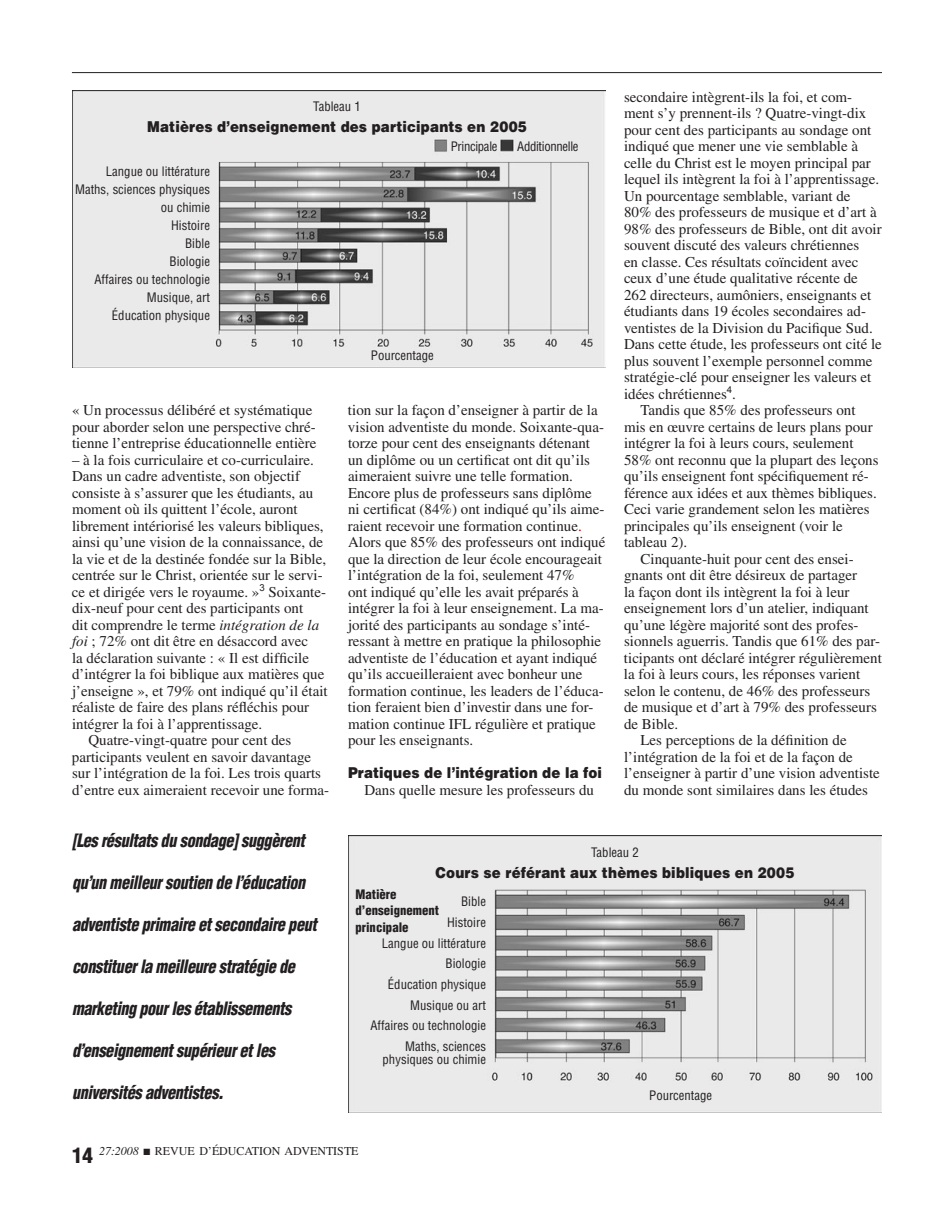
<style>
.page{position:relative;width:936px;height:1224px;background:#fff}
.page>*{position:absolute;margin:0;border:0;box-sizing:border-box;transform-origin:0 0}
.t1{font:italic 900 condensed 18px "Helvetica";letter-spacing:-.02em;color:#231f20;scale:.9 1}
.t2{font:15px/16.5px "Times";color:#231f20}
.t3{font:900 15px "Helvetica";letter-spacing:.015em;color:#231f20;scale:.9 1}
.t4{font:condensed 12.75px/18px "Helvetica";color:#231f20;text-align:right}
.t5{font:900 condensed 12.75px/16.5px "Helvetica";color:#231f20}
.t6{font:condensed 12.75px "Helvetica";letter-spacing:-.025em;color:#231f20}
.t7{font:12px "Times";color:#231f20}
.s1{font-style:italic}
.s2{color:#c00000}
.s3{font-family:"Helvetica";font-weight:900;font-stretch:condensed;font-size:21px}
</style>
<div class="page">
<hr style="left:72px;top:72px;width:810px;height:1px;background:#231f20">
<img style="left:72px;top:90px;width:534px;height:278px">
<img style="left:348px;top:835px;width:534px;height:278px">
<p class="t4" style="left:313px;top:98px;width:49px">Tableau 1</p>
<p class="t3" style="left:147px;top:117px;width:423px">Matières d’enseignement des participants en 2005</p>
<p class="t6" style="left:451px;top:138px;width:48px">Principale</p>
<p class="t6" style="left:517px;top:138px;width:63px">Additionnelle</p>
<p class="t4" style="left:75px;top:162px;width:136px">Langue ou littérature<br>Maths, sciences physiques ou chimie<br>Histoire<br>Bible<br>Biologie<br>Affaires ou technologie<br>Musique, art<br>Éducation physique</p>
<p class="t2" style="left:72px;top:402px;width:246px">« Un processus délibéré et systématique pour aborder selon une perspective chré&shy;tienne l’entreprise éducationnelle entière</p>
<p class="t2" style="left:72px;top:451px;width:243px">– à la fois curriculaire et co-curriculaire.</p>
<p class="t2" style="left:72px;top:468px;width:230px">Dans un cadre adventiste, son objectif</p>
<p class="t2" style="left:72px;top:484px;width:243px">consiste à s’assurer que les étudiants, au</p>
<p class="t2" style="left:72px;top:501px;width:227px">moment où ils quittent l’école, auront</p>
<p class="t2" style="left:72px;top:517px;width:253px">librement intériorisé les valeurs bibliques,</p>
<p class="t2" style="left:72px;top:534px;width:253px">ainsi qu’une vision de la connaissance, de</p>
<p class="t2" style="left:72px;top:550px;width:256px">la vie et de la destinée fondée sur la Bible,</p>
<p class="t2" style="left:72px;top:567px;width:252px">centrée sur le Christ, orientée sur le servi-</p>
<p class="t2" style="left:72px;top:583px;width:256px">ce et dirigée vers le royaume. »<sup>3</sup> Soixante-</p>
<p class="t2" style="left:72px;top:600px;width:233px">dix-neuf pour cent des participants ont</p>
<p class="t2" style="left:72px;top:616px;width:249px">dit comprendre le terme <span class="s1">intégration de la</span></p>
<p class="t2" style="left:72px;top:633px;width:238px"><span class="s1">foi</span> ; 72% ont dit être en désaccord avec</p>
<p class="t2" style="left:72px;top:649px;width:239px">la déclaration suivante : « Il est difficile</p>
<p class="t2" style="left:72px;top:666px;width:254px">d’intégrer la foi biblique aux matières que</p>
<p class="t2" style="left:72px;top:682px;width:257px">j’enseigne », et 79% ont indiqué qu’il était</p>
<p class="t2" style="left:72px;top:699px;width:239px">réaliste de faire des plans réfléchis pour</p>
<p class="t2" style="left:72px;top:715px;width:192px">intégrer la foi à l’apprentissage.</p>
<p class="t2" style="left:88px;top:732px;width:204px">Quatre-vingt-quatre pour cent des</p>
<p class="t2" style="left:72px;top:748px;width:241px">participants veulent en savoir davantage</p>
<p class="t2" style="left:72px;top:765px;width:251px">sur l’intégration de la foi. Les trois quarts</p>
<p class="t2" style="left:72px;top:781px;width:259px">d’entre eux aimeraient recevoir une forma-</p>
<p class="t4" style="left:371px;top:346px;width:64px">Pourcentage</p>
<p class="t2" style="left:348px;top:402px;width:259px">tion sur la façon d’enseigner à partir de la vision adventiste du monde. Soixante-qua&shy;torze pour cent des enseignants détenant un diplôme ou un certificat ont dit qu’ils aimeraient suivre une telle formation.<br>Encore plus de professeurs sans diplôme ni certificat (84%) ont indiqué qu’ils aime&shy;raient recevoir une formation continue<span class="s2">.<br></span>Alors que 85% des professeurs ont indiqué que la direction de leur école encourageait l’intégration de la foi, seulement 47%<br>ont indiqué qu’elle les avait préparés à intégrer la foi à leur enseignement. La ma&shy;jorité des participants au sondage s’inté&shy;ressant à mettre en pratique la philosophie adventiste de l’éducation et ayant indiqué qu’ils accueilleraient avec bonheur une formation continue, les leaders de l’éduca&shy;tion feraient bien d’investir dans une for&shy;mation continue IFL régulière et pratique pour les enseignants.</p>
<p class="t3" style="left:348px;top:763px;width:284px">Pratiques de l’intégration de la foi</p>
<p class="t2" style="left:364px;top:781px;width:231px">Dans quelle mesure les professeurs du</p>
<p class="t2" style="left:624px;top:88px;width:230px">secondaire intègrent-ils la foi, et com-</p>
<p class="t2" style="left:624px;top:105px;width:244px">ment s’y prennent-ils ? Quatre-vingt-dix</p>
<p class="t2" style="left:624px;top:121px;width:249px">pour cent des participants au sondage ont</p>
<p class="t2" style="left:624px;top:138px;width:236px">indiqué que mener une vie semblable à</p>
<p class="t2" style="left:624px;top:154px;width:248px">celle du Christ est le moyen principal par</p>
<p class="t2" style="left:624px;top:171px;width:257px">lequel ils intègrent la foi à l’apprentissage.</p>
<p class="t2" style="left:624px;top:187px;width:228px">Un pourcentage semblable, variant de</p>
<p class="t2" style="left:624px;top:204px;width:254px">80% des professeurs de musique et d’art à</p>
<p class="t2" style="left:624px;top:220px;width:259px">98% des professeurs de Bible, ont dit avoir</p>
<p class="t2" style="left:624px;top:237px;width:237px">souvent discuté des valeurs chrétiennes</p>
<p class="t2" style="left:624px;top:253px;width:236px">en classe. Ces résultats coïncident avec</p>
<p class="t2" style="left:624px;top:270px;width:235px">ceux d’une étude qualitative récente de</p>
<p class="t2" style="left:624px;top:286px;width:249px">262 directeurs, aumôniers, enseignants et</p>
<p class="t2" style="left:624px;top:303px;width:244px">étudiants dans 19 écoles secondaires ad-</p>
<p class="t2" style="left:624px;top:319px;width:250px">ventistes de la Division du Pacifique Sud.</p>
<p class="t2" style="left:624px;top:336px;width:259px">Dans cette étude, les professeurs ont cité le</p>
<p class="t2" style="left:624px;top:352px;width:250px">plus souvent l’exemple personnel comme</p>
<p class="t2" style="left:624px;top:369px;width:249px">stratégie-clé pour enseigner les valeurs et</p>
<p class="t2" style="left:624px;top:385px;width:113px">idées chrétiennes<sup>4</sup>.</p>
<p class="t2" style="left:640px;top:402px;width:217px">Tandis que 85% des professeurs ont</p>
<p class="t2" style="left:624px;top:418px;width:250px">mis en œuvre certains de leurs plans pour</p>
<p class="t2" style="left:624px;top:435px;width:231px">intégrer la foi à leurs cours, seulement</p>
<p class="t2" style="left:624px;top:451px;width:256px">58% ont reconnu que la plupart des leçons</p>
<p class="t2" style="left:624px;top:468px;width:246px">qu’ils enseignent font spécifiquement ré-</p>
<p class="t2" style="left:624px;top:484px;width:254px">férence aux idées et aux thèmes bibliques.</p>
<p class="t2" style="left:624px;top:501px;width:247px">Ceci varie grandement selon les matières</p>
<p class="t2" style="left:624px;top:517px;width:220px">principales qu’ils enseignent (voir le</p>
<p class="t2" style="left:624px;top:534px;width:65px">tableau 2).</p>
<p class="t2" style="left:640px;top:550px;width:215px">Cinquante-huit pour cent des ensei-</p>
<p class="t2" style="left:624px;top:567px;width:235px">gnants ont dit être désireux de partager</p>
<p class="t2" style="left:624px;top:583px;width:227px">la façon dont ils intègrent la foi à leur</p>
<p class="t2" style="left:624px;top:600px;width:246px">enseignement lors d’un atelier, indiquant</p>
<p class="t2" style="left:624px;top:616px;width:236px">qu’une légère majorité sont des profes-</p>
<p class="t2" style="left:624px;top:633px;width:258px">sionnels aguerris. Tandis que 61% des par-</p>
<p class="t2" style="left:624px;top:649px;width:259px">ticipants ont déclaré intégrer régulièrement</p>
<p class="t2" style="left:624px;top:666px;width:238px">la foi à leurs cours, les réponses varient</p>
<p class="t2" style="left:624px;top:682px;width:248px">selon le contenu, de 46% des professeurs</p>
<p class="t2" style="left:624px;top:699px;width:254px">de musique et d’art à 79% des professeurs</p>
<p class="t2" style="left:624px;top:715px;width:56px">de Bible.</p>
<p class="t2" style="left:641px;top:732px;width:208px">Les perceptions de la définition de</p>
<p class="t2" style="left:624px;top:748px;width:230px">l’intégration de la foi et de la façon de</p>
<p class="t2" style="left:624px;top:765px;width:257px">l’enseigner à partir d’une vision adventiste</p>
<p class="t2" style="left:624px;top:781px;width:246px">du monde sont similaires dans les études</p>
<p class="t1" style="left:72px;top:829px;width:260px">[Les résultats du sondage] suggèrent</p>
<p class="t1" style="left:72px;top:871px;width:261px">qu’un meilleur soutien de l’éducation</p>
<p class="t1" style="left:72px;top:913px;width:274px">adventiste primaire et secondaire peut</p>
<p class="t1" style="left:72px;top:955px;width:249px">constituer la meilleure stratégie de</p>
<p class="t1" style="left:72px;top:997px;width:245px">marketing pour les établissements</p>
<p class="t1" style="left:72px;top:1039px;width:227px">d’enseignement supérieur et les</p>
<p class="t1" style="left:72px;top:1081px;width:170px">universités adventistes.</p>
<p class="t4" style="left:591px;top:843px;width:49px">Tableau 2</p>
<p class="t3" style="left:436px;top:862px;width:400px">Cours se référant aux thèmes bibliques en 2005</p>
<p class="t5" style="left:356px;top:886px;width:85px">Matière d’enseignement principale</p>
<p class="t4" style="left:371px;top:891px;width:117px;line-height:20.7px">Bible<br>Histoire<br>Langue ou littérature<br>Biologie<br>Éducation physique<br>Musique ou art<br>Affaires ou technologie<br>Maths, sciences</p>
<p class="t4" style="left:383px;top:1050px;width:105px">physiques ou chimie</p>
<p class="t4" style="left:649px;top:1086px;width:64px">Pourcentage</p>
<p class="t7" style="left:72px;top:1145px;width:288px"><span class="s3">14</span> <span class="s1">27:2008</span> ■ REVUE D’ÉDUCATION ADVENTISTE</p>
</div>
